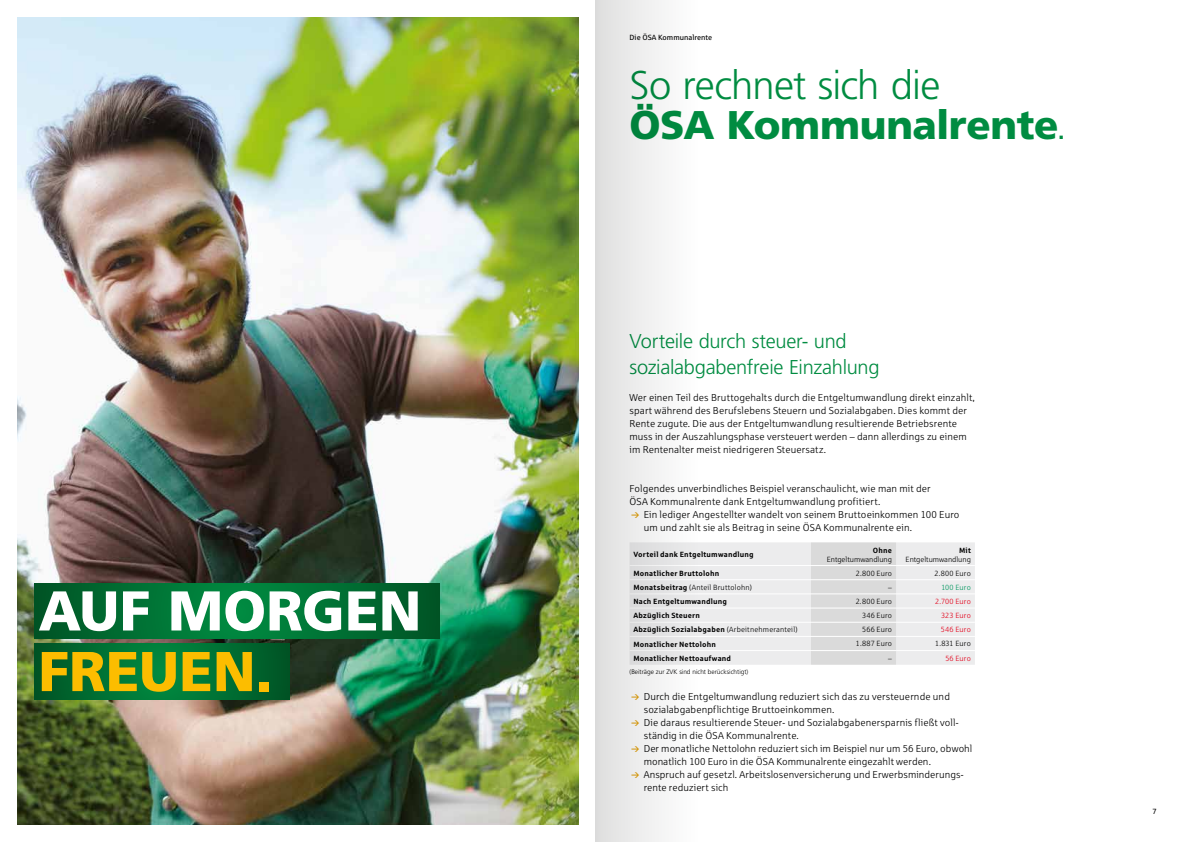
<style>
.page{position:relative;width:1191px;height:842px;background:#fff}
.page>*{position:absolute;margin:0;border:0;box-sizing:border-box;transform-origin:0 0}
.t1{font:900 56px "Frutiger";letter-spacing:.005em;color:#fff}
.t2{font:900 56px "Frutiger";color:#fcbd00}
.t3{font:300 40px/40px "Frutiger";letter-spacing:-.02em;color:#008c41}
.t4{font:300 20px/26px "Frutiger";letter-spacing:-.015em;color:#008c41}
.t5{font:10px/13px "Sparkasse Lt";letter-spacing:.01em;color:#000}
.t6{font:700 7.5px "Sparkasse Rg";letter-spacing:.025em;color:#000}
.t7{font:7.5px "Sparkasse Lt";letter-spacing:.015em;color:#000}
.t8{font:7.5px "Sparkasse Lt";letter-spacing:.02em;color:#e30018}
.t9{font:7.5px "Sparkasse Rg";color:#000}
.t10{font:7.5px "Sparkasse Lt";letter-spacing:.02em;color:#00965e}
.t11{font:300 6.5px "Frutiger";color:#000}
.s1{font-weight:900}
.s2{font-family:"Sparkasse Rg";font-weight:700}
.s3{font-family:"Sparkasse Lt";font-weight:400}
</style>
<div class="page">
<img style="left:17px;top:17px;width:561px;height:808px">
<svg style="left:34px;top:583px;width:405px;height:56px;background:#006f33"></svg>
<svg style="left:34px;top:644px;width:255px;height:55px;background:#006e32"></svg>
<div style="left:699px;top:542px;width:276px;height:123px;background:#ececed"></div>
<div style="left:811px;top:542px;width:85px;height:123px;background:#dadada"></div>
<hr style="left:629px;top:565px;width:182px;height:1px;background:#fff">
<hr style="left:811px;top:565px;width:85px;height:1px;background:#fff">
<hr style="left:896px;top:565px;width:79px;height:1px;background:#fff">
<hr style="left:629px;top:579px;width:182px;height:1px;background:#fff">
<hr style="left:811px;top:579px;width:85px;height:1px;background:#fff">
<hr style="left:896px;top:579px;width:79px;height:1px;background:#fff">
<hr style="left:629px;top:594px;width:182px;height:1px;background:#fff">
<hr style="left:811px;top:594px;width:85px;height:1px;background:#fff">
<hr style="left:896px;top:594px;width:79px;height:1px;background:#fff">
<hr style="left:629px;top:608px;width:182px;height:1px;background:#fff">
<hr style="left:811px;top:608px;width:85px;height:1px;background:#fff">
<hr style="left:896px;top:608px;width:79px;height:1px;background:#fff">
<hr style="left:629px;top:622px;width:182px;height:1px;background:#fff">
<hr style="left:811px;top:622px;width:85px;height:1px;background:#fff">
<hr style="left:896px;top:622px;width:79px;height:1px;background:#fff">
<hr style="left:629px;top:636px;width:182px;height:1px;background:#fff">
<hr style="left:811px;top:636px;width:85px;height:1px;background:#fff">
<hr style="left:896px;top:636px;width:79px;height:1px;background:#fff">
<hr style="left:629px;top:650px;width:182px;height:1px;background:#fff">
<hr style="left:811px;top:650px;width:85px;height:1px;background:#fff">
<hr style="left:896px;top:650px;width:79px;height:1px;background:#fff">
<svg style="left:595px;top:0;width:104px;height:842px"></svg>
<svg style="left:631px;top:512px;width:15px;height:6px"></svg>
<svg style="left:631px;top:694px;width:15px;height:6px"></svg>
<svg style="left:631px;top:720px;width:15px;height:6px"></svg>
<svg style="left:631px;top:746px;width:15px;height:6px"></svg>
<svg style="left:631px;top:772px;width:15px;height:6px"></svg>
<h1 class="t1" style="left:38px;top:577px;width:384px">AUF MORGEN</h1>
<h1 class="t2" style="left:38px;top:638px;width:235px">FREUEN.</h1>
<p class="t9" style="left:629px;top:33px;width:84px">Die ÖSA Kommunalrente</p>
<h2 class="t3" style="left:629px;top:65px;width:439px">So rechnet sich die<br><span class="s1">ÖSA Kommunalrente</span>.</h2>
<h3 class="t4" style="left:629px;top:328px;width:251px">Vorteile durch steuer- und sozialabgabenfreie Einzahlung</h3>
<p class="t5" style="left:629px;top:390px;width:347px">Wer einen Teil des Bruttogehalts durch die Entgeltumwandlung direkt einzahlt, spart während des Berufslebens Steuern und Sozialabgaben. Dies kommt der Rente zugute. Die aus der Entgeltumwandlung resultierende Betriebsrente muss in der Auszahlungsphase versteuert werden – dann allerdings zu einem im Rentenalter meist niedrigeren Steuersatz.</p>
<p class="t5" style="left:629px;top:481px;width:303px">Folgendes unverbindliches Beispiel veranschaulicht, wie man mit der<br>ÖSA Kommunalrente dank Entgeltumwandlung profitiert.</p>
<p class="t5" style="left:643px;top:507px;width:317px">Ein lediger Angestellter wandelt von seinem Bruttoeinkommen 100 Euro um und zahlt sie als Beitrag in seine ÖSA Kommunalrente ein.</p>
<p class="t6" style="left:633px;top:550px;width:122px">Vorteil dank Entgeltumwandlung</p>
<p class="t6" style="left:873px;top:545px;width:21px">Ohne</p>
<p class="t7" style="left:826px;top:554px;width:67px">Entgeltumwandlung</p>
<p class="t6" style="left:959px;top:545px;width:13px">Mit</p>
<p class="t7" style="left:905px;top:554px;width:67px">Entgeltumwandlung</p>
<p class="t6" style="left:633px;top:568px;width:87px">Monatlicher Bruttolohn</p>
<p class="t7" style="left:855px;top:568px;width:38px">2.800 Euro</p>
<p class="t7" style="left:934px;top:568px;width:38px">2.800 Euro</p>
<p class="t7" style="left:633px;top:583px;width:120px"><span class="s2">Monatsbeitrag</span> (Anteil Bruttolohn)</p>
<p class="t7" style="left:888px;top:583px;width:5px">–</p>
<p class="t10" style="left:941px;top:583px;width:31px">100 Euro</p>
<p class="t6" style="left:633px;top:597px;width:95px">Nach Entgeltumwandlung</p>
<p class="t7" style="left:855px;top:597px;width:38px">2.800 Euro</p>
<p class="t8" style="left:935px;top:597px;width:37px">2.700 Euro</p>
<p class="t6" style="left:633px;top:611px;width:68px">Abzüglich Steuern</p>
<p class="t7" style="left:862px;top:611px;width:31px">346 Euro</p>
<p class="t8" style="left:941px;top:611px;width:31px">323 Euro</p>
<p class="t6" style="left:633px;top:625px;width:166px">Abzüglich Sozialabgaben <span class="s3">(Arbeitnehmeranteil)</span></p>
<p class="t7" style="left:862px;top:625px;width:31px">566 Euro</p>
<p class="t8" style="left:941px;top:625px;width:31px">546 Euro</p>
<p class="t6" style="left:633px;top:639px;width:84px">Monatlicher Nettolohn</p>
<p class="t7" style="left:856px;top:639px;width:38px">1.887 Euro</p>
<p class="t7" style="left:935px;top:639px;width:37px">1.831 Euro</p>
<p class="t6" style="left:633px;top:653px;width:99px">Monatlicher Nettoaufwand</p>
<p class="t7" style="left:888px;top:653px;width:5px">–</p>
<p class="t8" style="left:945px;top:653px;width:27px">56 Euro</p>
<p class="t11" style="left:629px;top:668px;width:120px">(Beiträge zur ZVK sind nicht berücksichtigt)</p>
<p class="t5" style="left:643px;top:689px;width:330px">Durch die Entgeltumwandlung reduziert sich das zu versteuernde und sozialabgabenpflichtige Bruttoeinkommen.<br>Die daraus resultierende Steuer- und Sozialabgabenersparnis fließt voll&shy;ständig in die ÖSA Kommunalrente.<br>Der monatliche Nettolohn reduziert sich im Beispiel nur um 56 Euro, obwohl monatlich 100 Euro in die ÖSA Kommunalrente eingezahlt werden.<br>Anspruch auf gesetzl. Arbeitslosenversicherung und Erwerbsminderungs&shy;rente reduziert sich</p>
<p class="t9" style="left:1152px;top:807px;width:6px">7</p>
</div>
